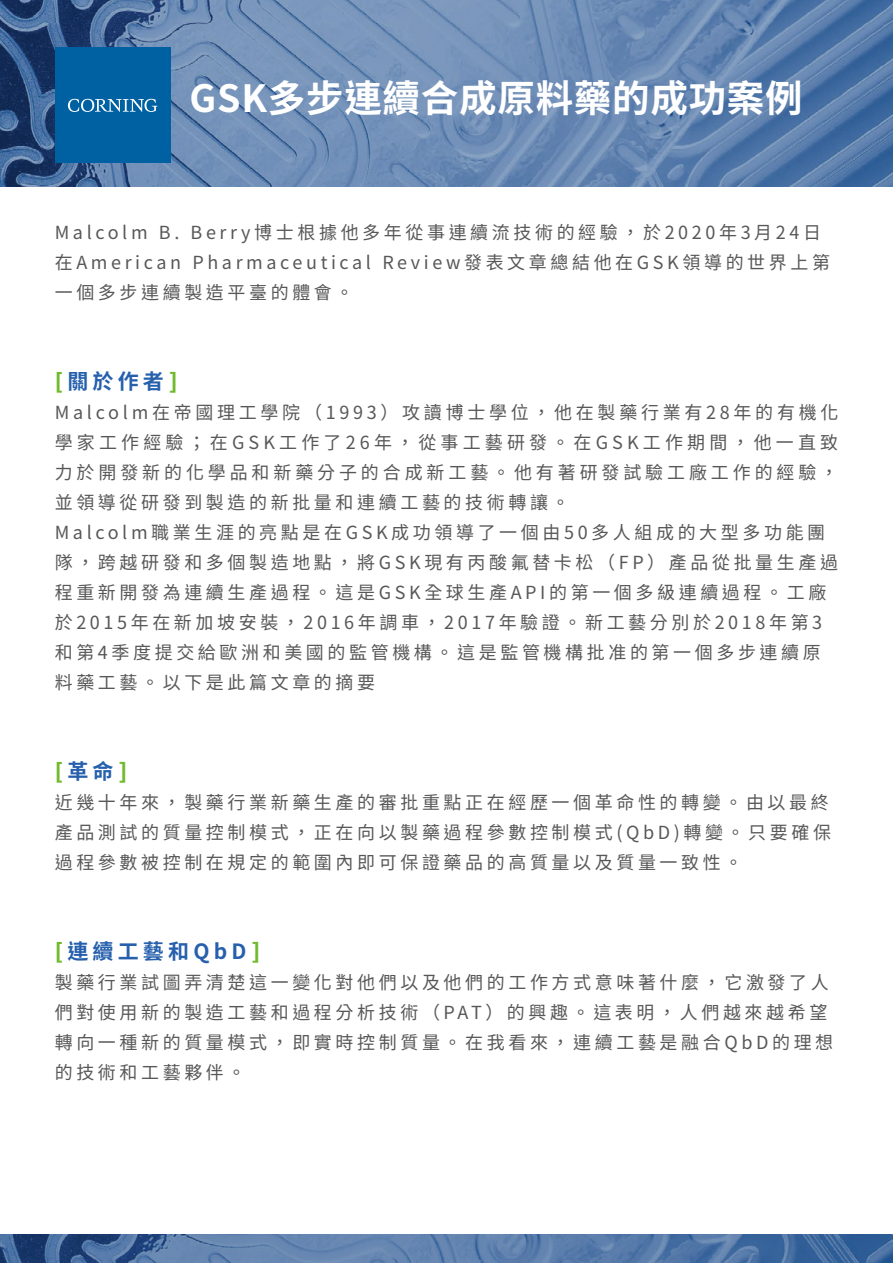
<style>
.page{position:relative;width:893px;height:1263px;background:#fff}
.page>*{position:absolute;margin:0;border:0;box-sizing:border-box;transform-origin:0 0}
.t1{font:700 37.5px "Noto Sans CJ Ktc";letter-spacing:.02em;color:#fff}
.t2{font:700 21px "Noto Sans CJ Ktc";letter-spacing:.2em;color:#2660ad}
.t3{font:900 21px "Noto Sans CJ Ktc";color:#6fba2c}
.t4{font:18px/30px "Noto Sans CJ Ktc";letter-spacing:.2em;color:#595757}
.s1{font-weight:900;color:#6fba2c}
.s2{font-weight:700;color:#2660ad}
</style>
<div class="page">
<img style="left:0;top:0;width:893px;height:186px">
<img style="left:0;top:1235px;width:893px;height:28px">
<div style="left:55px;top:47px;width:116px;height:116px;background:#0061a2"></div>
<svg style="left:68px;top:99px;width:90px;height:13px"></svg>
<h1 class="t1" style="left:190px;top:77px;width:615px">GSK多步連續合成原料藥的成功案例</h1>
<p class="t4" style="left:55px;top:218px;width:777px">Malcolm B. Berry博士根據他多年從事連續流技術的經驗，於2020年3月24日在American Pharmaceutical Review發表文章總結他在GSK領導的世界上第一個多步連續製造平臺的體會。</p>
<p class="t2" style="left:55px;top:369px;width:125px"><span class="s1">[</span>關於作者<span class="s1">]</span></p>
<p class="t4" style="left:55px;top:398px;width:785px">Malcolm在帝國理工學院（1993）攻讀博士學位，他在製藥行業有28年的有機化學家工作經驗；在GSK工作了26年，從事工藝研發。在GSK工作期間，他一直致力於開發新的化學品和新藥分子的合成新工藝。他有著研發試驗工廠工作的經驗，並領導從研發到製造的新批量和連續工藝的技術轉讓。<br>Malcolm職業生涯的亮點是在GSK成功領導了一個由50多人組成的大型多功能團隊，跨越研發和多個製造地點，將GSK現有丙酸氟替卡松（FP）產品從批量生產過程重新開發為連續生產過程。這是GSK全球生產API的第一個多級連續過程。工廠於2015年在新加坡安裝，2016年調車，2017年驗證。新工藝分別於2018年第3和第4季度提交給歐洲和美國的監管機構。這是監管機構批准的第一個多步連續原料藥工藝。以下是此篇文章的摘要</p>
<p class="t3" style="left:55px;top:759px;width:75px">[<span class="s2">革命</span>]</p>
<p class="t4" style="left:55px;top:788px;width:778px">近幾十年來，製藥行業新藥生產的審批重點正在經歷一個革命性的轉變。由以最終產品測試的質量控制模式，正在向以製藥過程參數控制模式(QbD)轉變。只要確保過程參數被控制在規定的範圍內即可保證藥品的高質量以及質量一致性。</p>
<p class="t2" style="left:55px;top:939px;width:208px"><span class="s1">[</span>連續工藝和QbD<span class="s1">]</span></p>
<p class="t4" style="left:55px;top:968px;width:780px">製藥行業試圖弄清楚這一變化對他們以及他們的工作方式意味著什麼，它激發了人們對使用新的製造工藝和過程分析技術（PAT）的興趣。這表明，人們越來越希望轉向一種新的質量模式，即實時控制質量。在我看來，連續工藝是融合QbD的理想的技術和工藝夥伴。</p>
</div>
